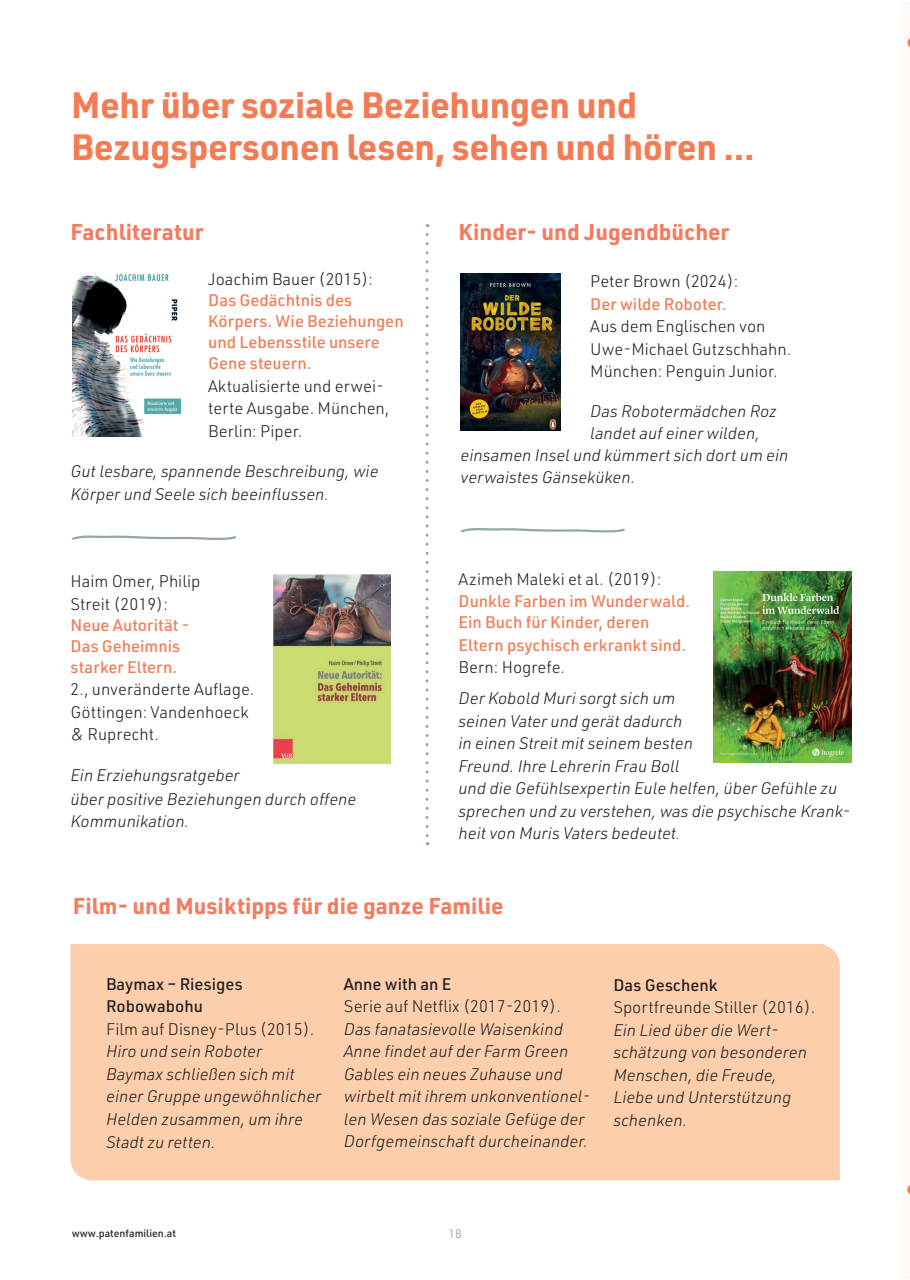
<style>
.page{position:relative;width:910px;height:1280px;background:#fff}
.page>*{position:absolute;margin:0;border:0;box-sizing:border-box;transform-origin:0 0}
.t1{font:700 36px/42px "URWDIN";letter-spacing:-.01em;color:#f47c54}
.t2{font:700 22.5px "URWDIN";color:#f37c60}
.t3{font:italic 300 16.5px/22.5px "URWDIN";color:#231f20}
.t4{font:300 16.5px/22.5px "URWDIN";color:#231f20}
.t5{font:500 16.5px/21px "URWDIN";color:#f47c54}
.t6{font:500 16.5px/22.5px "URWDIN";color:#231f20}
.t7{font:300 12px "URWDIN";color:#939598}
.t8{font:500 10.5px "URWDIN";color:#231f20}
</style>
<div class="page">
<div style="left:71px;top:944px;width:769px;height:236px;background:#fcceac"></div>
<img style="left:73px;top:274px;width:108px;height:163px">
<img style="left:274px;top:574px;width:116px;height:190px">
<img style="left:461px;top:274px;width:99px;height:157px">
<img style="left:714px;top:572px;width:137px;height:190px">
<svg style="left:426px;top:235px;width:3px;height:610px"></svg>
<svg style="left:72px;top:535px;width:164px;height:5px"></svg>
<svg style="left:460px;top:528px;width:165px;height:5px"></svg>
<h1 class="t1" style="left:71px;top:83px;width:685px">Mehr über soziale Beziehungen und<br>Bezugspersonen lesen, sehen und hören ...</h1>
<h2 class="t2" style="left:71px;top:217px;width:135px">Fachliteratur</h2>
<h2 class="t2" style="left:459px;top:217px;width:273px">Kinder- und Jugendbücher</h2>
<p class="t4" style="left:208px;top:267px;width:166px">Joachim Bauer (2015):</p>
<p class="t5" style="left:208px;top:289px;width:197px">Das Gedächtnis des<br>Körpers. Wie Beziehungen und Lebensstile unsere<br>Gene steuern.</p>
<p class="t4" style="left:208px;top:374px;width:183px">Aktualisierte und erwei&shy;terte Ausgabe. München,<br>Berlin: Piper.</p>
<p class="t3" style="left:71px;top:460px;width:310px">Gut lesbare, spannende Beschreibung, wie<br>Körper und Seele sich beeinflussen.</p>
<p class="t4" style="left:71px;top:569px;width:131px">Haim Omer, Philip<br>Streit (2019):</p>
<p class="t5" style="left:71px;top:614px;width:120px">Neue Autorität -<br>Das Geheimnis starker Eltern.</p>
<p class="t4" style="left:71px;top:678px;width:185px">2., unveränderte Auflage.<br>Göttingen: Vandenhoeck &amp; Ruprecht.</p>
<p class="t3" style="left:71px;top:764px;width:171px">Ein Erziehungsratgeber</p>
<p class="t3" style="left:71px;top:787px;width:287px">über positive Beziehungen durch offene<br>Kommunikation.</p>
<p class="t4" style="left:590px;top:270px;width:150px">Peter Brown (2024):</p>
<p class="t5" style="left:590px;top:293px;width:138px">Der wilde Roboter.</p>
<p class="t4" style="left:590px;top:315px;width:203px">Aus dem Englischen von<br>Uwe-Michael Gutzschhahn.<br>München: Penguin Junior.</p>
<p class="t3" style="left:590px;top:399px;width:188px">Das Robotermädchen Roz landet auf einer wilden,</p>
<p class="t3" style="left:461px;top:443px;width:329px">einsamen Insel und kümmert sich dort um ein verwaistes Gänseküken.</p>
<p class="t4" style="left:459px;top:567px;width:204px">Azimeh Maleki et al. (2019):</p>
<p class="t5" style="left:459px;top:590px;width:233px">Dunkle Farben im Wunderwald.<br>Ein Buch für Kinder, deren</p>
<p class="t5" style="left:459px;top:634px;width:229px">Eltern psychisch erkrankt sind.</p>
<p class="t4" style="left:459px;top:656px;width:108px">Bern: Hogrefe.</p>
<p class="t3" style="left:459px;top:687px;width:236px">Der Kobold Muri sorgt sich um seinen Vater und gerät dadurch in einen Streit mit seinem besten<br>Freund. Ihre Lehrerin Frau Boll</p>
<p class="t3" style="left:458px;top:777px;width:393px">und die Gefühlsexpertin Eule helfen, über Gefühle zu sprechen und zu verstehen, was die psychische Krank&shy;heit von Muris Vaters bedeutet.</p>
<h2 class="t2" style="left:73px;top:891px;width:432px">Film- und Musiktipps für die ganze Familie</h2>
<p class="t6" style="left:106px;top:972px;width:138px">Baymax – Riesiges<br>Robowabohu</p>
<p class="t4" style="left:106px;top:1017px;width:210px">Film auf Disney-Plus (2015).</p>
<p class="t3" style="left:106px;top:1040px;width:217px">Hiro und sein Roboter<br>Baymax schließen sich mit einer Gruppe ungewöhnlicher<br>Helden zusammen, um ihre<br>Stadt zu retten.</p>
<p class="t6" style="left:344px;top:972px;width:109px">Anne with an E</p>
<p class="t4" style="left:344px;top:995px;width:219px">Serie auf Netflix (2017-2019).</p>
<p class="t3" style="left:344px;top:1017px;width:248px">Das fanatasievolle Waisenkind<br>Anne findet auf der Farm Green<br>Gables ein neues Zuhause und wirbelt mit ihrem unkonventionel&shy;len Wesen das soziale Gefüge der<br>Dorfgemeinschaft durcheinander.</p>
<p class="t6" style="left:613px;top:973px;width:105px">Das Geschenk</p>
<p class="t4" style="left:613px;top:996px;width:204px">Sportfreunde Stiller (2016).</p>
<p class="t3" style="left:613px;top:1018px;width:195px">Ein Lied über die Wert - schätzung von besonderen<br>Menschen, die Freude,<br>Liebe und Unterstützung schenken.</p>
<p class="t8" style="left:72px;top:1226px;width:106px">www.patenfamilien.at</p>
<p class="t7" style="left:448px;top:1226px;width:14px">18</p>
</div>
